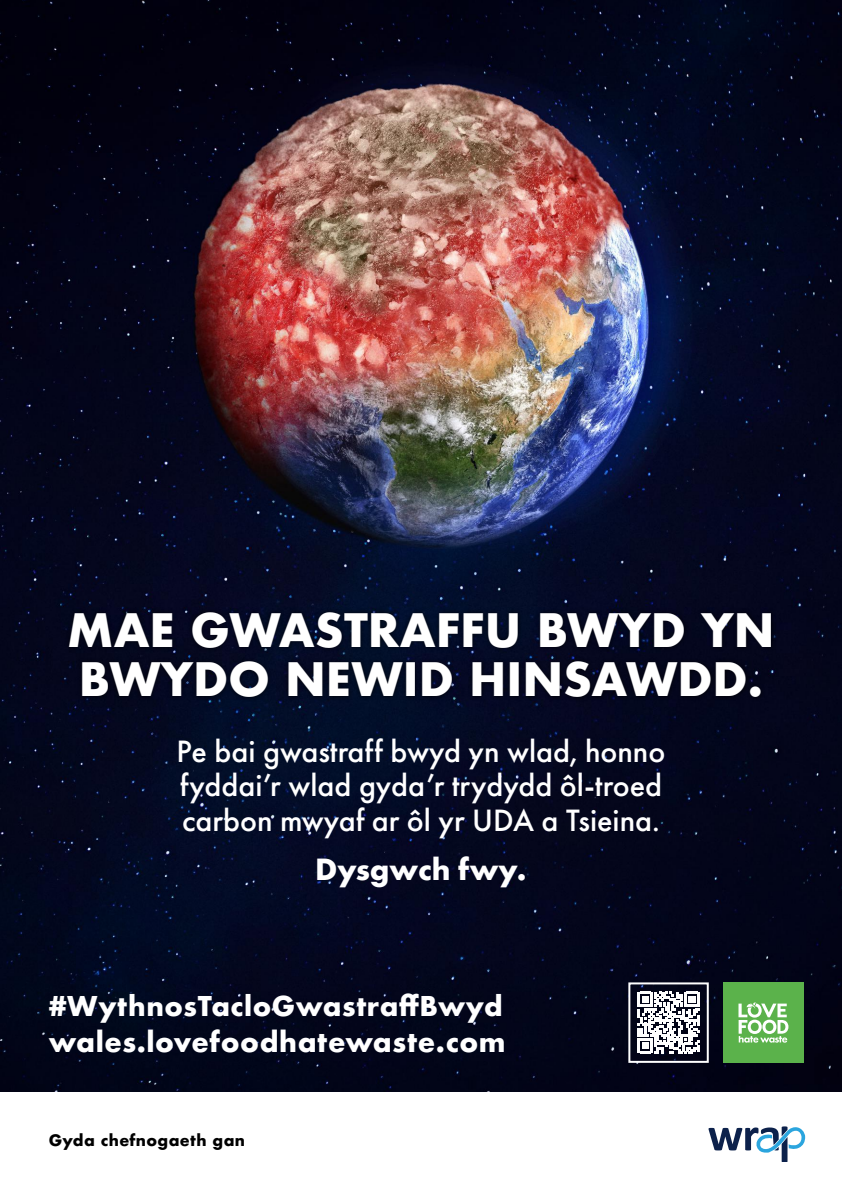
<style>
.page{position:relative;width:842px;height:1191px;background:#fff}
.page>*{position:absolute;margin:0;border:0;box-sizing:border-box;transform-origin:0 0}
.t1{font:700 44.8px/48.9px "Futura";color:#fff}
.t2{font:500 32.1px/34.7px "Futura PT";color:#fff;text-align:justify}
.t3{font:700 32.1px "Futura PT";color:#fff}
.t4{font:700 27px "Futura";letter-spacing:.02em;color:#fff}
.t5{font:700 26.5px "Futura";letter-spacing:.02em;color:#fff}
.t6{font:700 15.4px "Futura";letter-spacing:.02em;color:#000}
</style>
<div class="page">
<img style="left:0;top:0;width:842px;height:1092px">
<svg style="left:708px;top:1126px;width:97px;height:35px"></svg>
<div style="left:723px;top:982px;width:80px;height:80px;background:#5bb24b"></div>
<svg style="left:738px;top:1002px;width:50px;height:40px"></svg>
<div style="left:64px;top:607px;width:712px;height:95px;background:#000;opacity:.75"></div>
<svg style="left:638px;top:992px;width:61px;height:61px"></svg>
<div style="left:628px;top:982px;width:81px;height:80px;border:2px solid #fff"></div>
<h1 class="t1" style="left:67px;top:606px;width:709px">MAE GWASTRAFFU BWYD YN<br>BWYDO NEWID HINSAWDD.</h1>
<p class="t2" style="left:176px;top:733px;width:490px">Pe bai gwastraff bwyd yn wlad, honno fyddai’r wlad gyda’r trydydd ôl-troed carbon mwyaf ar ôl yr UDA a Tsieina.</p>
<p class="t3" style="left:315px;top:849px;width:213px">Dysgwch fwy.</p>
<p class="t5" style="left:49px;top:986px;width:455px">#WythnosTacloGwastraffBwyd</p>
<p class="t4" style="left:49px;top:1022px;width:458px">wales.lovefoodhatewaste.com</p>
<p class="t6" style="left:49px;top:1128px;width:198px">Gyda chefnogaeth gan</p>
</div>
